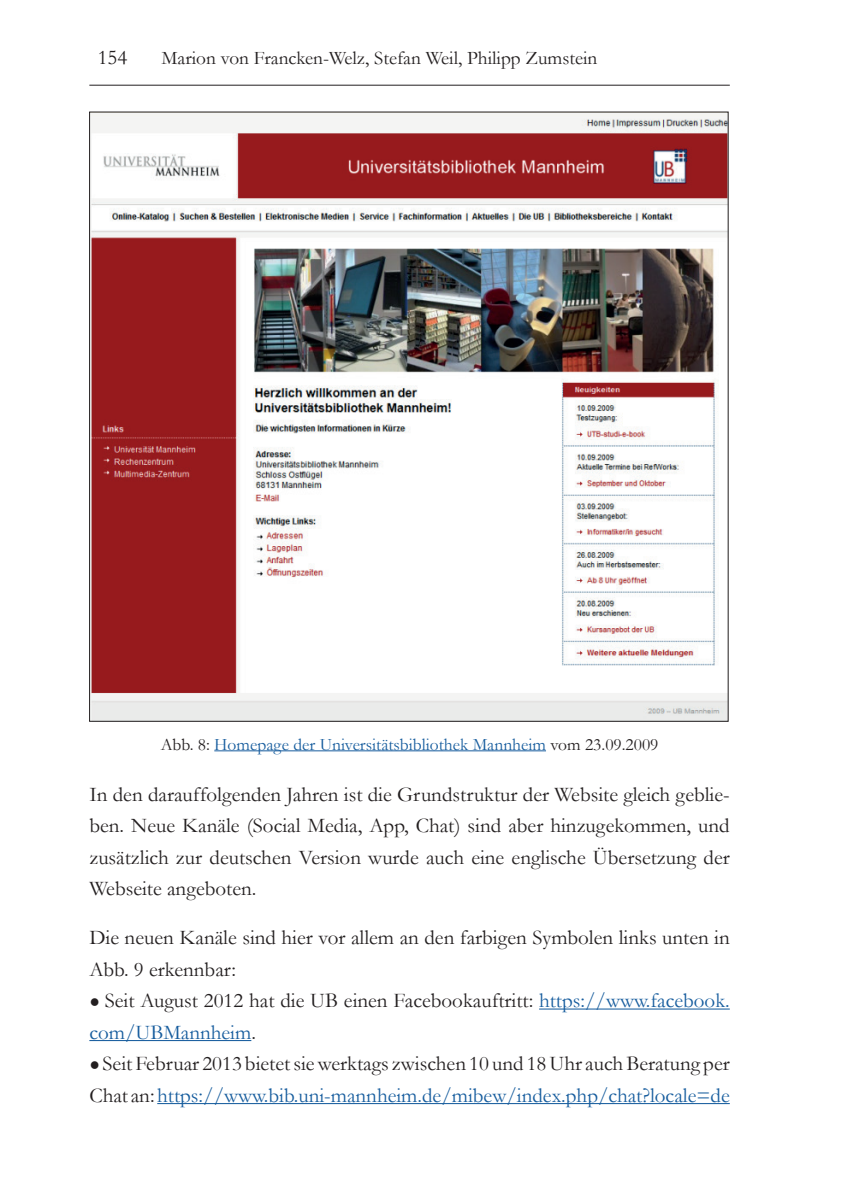
<style>
.page{position:relative;width:844px;height:1191px;background:#fff}
.page>*{position:absolute;margin:0;border:0;box-sizing:border-box;transform-origin:0 0}
.t1{font:21px/31.5px "Garamond";color:#231f20}
.t2{font:19.25px "Garamond";color:#231f20}
.t3{font:17.5px "Garamond";color:#175d9e}
.s1{color:#231f20}
.s2{font-size:17.5px}
.s3{color:#175d9e}
</style>
<div class="page">
<hr style="left:89px;top:85px;width:640px;height:1px;background:#231f20">
<hr style="left:214px;top:750px;width:332px;height:1px;background:#175d9e">
<hr style="left:539px;top:1008px;width:190px;height:1px;background:#175d9e">
<hr style="left:89px;top:1040px;width:162px;height:1px;background:#175d9e">
<hr style="left:157px;top:1103px;width:572px;height:1px;background:#175d9e">
<img style="left:91px;top:114px;width:635px;height:605px">
<p class="t1" style="left:98px;top:41px;width:31px">154</p>
<p class="t2" style="left:161px;top:45px;width:437px">Marion von Francken-Welz, Stefan Weil, Philipp Zumstein</p>
<p class="t3" style="left:161px;top:732px;width:499px"><span class="s1">Abb. 8:</span> Homepage der Universitätsbibliothek Mannheim <span class="s1">vom 23.09.2009</span></p>
<p class="t1" style="left:89px;top:778px;width:641px;text-align:justify">In den darauffolgenden Jahren ist die Grundstruktur der Website gleich geblie&shy;ben. Neue Kanäle (Social Media, App, Chat) sind aber hinzugekommen, und zusätzlich zur deutschen Version wurde auch eine englische Übersetzung der Webseite angeboten.</p>
<p class="t1" style="left:89px;top:921px;width:641px">Die neuen Kanäle sind hier vor allem an den farbigen Symbolen links unten in<br>Abb. 9 erkennbar:</p>
<p class="t1" style="left:89px;top:984px;width:641px"><span class="s2">●</span> Seit August 2012 hat die UB einen Facebookauftritt: <span class="s3">https://www.facebook. com/UBMannheim</span>.</p>
<p class="t1" style="left:89px;top:1047px;width:641px"><span class="s2">●</span> Seit Februar 2013 bietet sie werktags zwischen 10 und 18 Uhr auch Beratung per<br>Chat an: <span class="s3">https://www.bib.uni-mannheim.de/mibew/index.php/chat?locale=de</span></p>
</div>
